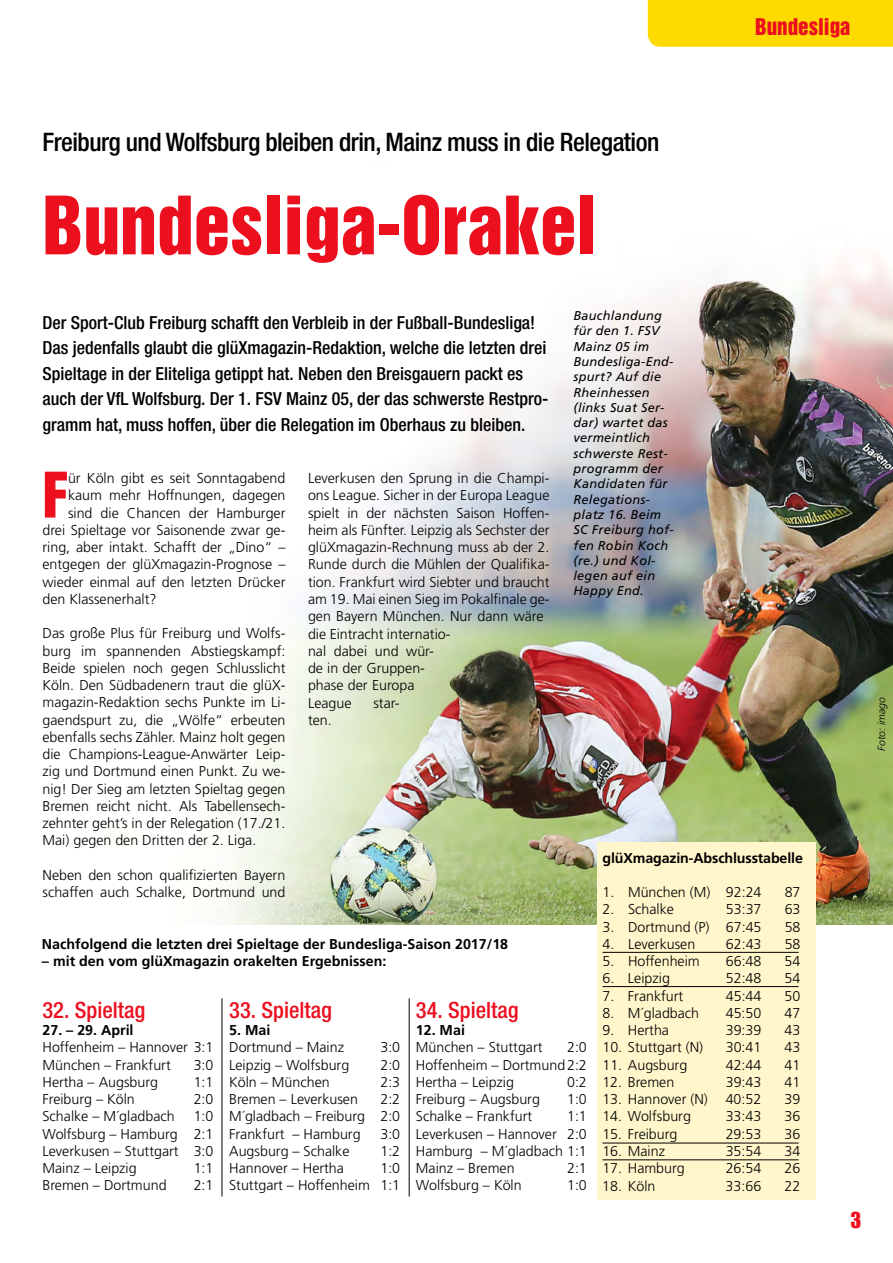
<style>
.page{position:relative;width:893px;height:1263px;background:#fff}
.page>*{position:absolute;margin:0;border:0;box-sizing:border-box;transform-origin:0 0}
.t1{font:73.5px "Helvetica Inserat LT Std";color:#ec101f}
.t2{font:57.45px "Helvetica Inserat LT Std";color:#ec101f}
.t3{font:500 condensed 25.5px "Helvetica Neue LT Std";letter-spacing:-.02em;color:#000}
.t4{font:500 condensed 22.5px "Helvetica Neue LT Std";color:#ec101f}
.t5{font:22.5px "Impact LT Std";color:#ec101f}
.t6{font:21px "Helvetica Inserat LT Std";color:#ec101f}
.t7{font:500 condensed 18px/25.5px "Helvetica Neue LT Std";color:#000}
.t8{font:300 14.25px/17.2px "Frutiger LT Std";color:#000;text-align:justify}
.t9{font:700 14.25px "Frutiger LT Std";color:#000}
.t10{font:italic 12.75px/15.3px "Frutiger LT Std";letter-spacing:.02em;color:#000}
.t11{font:italic 300 10.5px "Frutiger LT Std";color:#000}
</style>
<div class="page">
<img style="left:228px;top:139px;width:665px;height:786px">
<div style="left:597px;top:842px;width:219px;height:357px;background:#fff6cb"></div>
<div style="left:648px;top:0;width:245px;height:47px;background:#ffda00"></div>
<hr style="left:222px;top:998px;width:1px;height:198px;background:#000">
<hr style="left:409px;top:998px;width:1px;height:198px;background:#000">
<hr style="left:603px;top:952px;width:196px;height:1px;background:#000">
<hr style="left:603px;top:986px;width:196px;height:1px;background:#000">
<hr style="left:603px;top:1143px;width:196px;height:1px;background:#000">
<hr style="left:603px;top:1159px;width:196px;height:1px;background:#000">
<h3 class="t6" style="left:785px;top:13px;width:67px">S rvce</h3>
<h3 class="t6" style="left:755px;top:14px;width:97px">Bundesliga</h3>
<h3 class="t3" style="left:43px;top:127px;width:618px">Freiburg und Wolfsburg bleiben drin, Mainz muss in die Relegation</h3>
<h1 class="t1" style="left:43px;top:181px;width:556px">Bundesliga-Orakel</h1>
<p class="t10" style="left:573px;top:308px;width:102px">Bauchlandung für den 1. FSV<br>Mainz 05 im<br>Bundesliga-End&shy;spurt? Auf die<br>Rheinhessen (links Suat Ser&shy;dar) wartet das vermeintlich schwerste Rest&shy;programm der<br>Kandidaten für<br>Relegations&shy;platz 16. Beim<br>SC Freiburg hof&shy;fen Robin Koch (re.) und Kol&shy;legen auf ein<br>Happy End.</p>
<p class="t7" style="left:43px;top:309px;width:507px">Der Sport-Club Freiburg schafft den Verbleib in der Fußball-Bundesliga!<br>Das jedenfalls glaubt die glüXmagazin-Redaktion, welche die letzten drei Spieltage in der Eliteliga getippt hat. Neben den Breisgauern packt es auch der VfL Wolfsburg. Der 1. FSV Mainz 05, der das schwerste Restpro&shy;gramm hat, muss hoffen, über die Relegation im Oberhaus zu bleiben.</p>
<h2 class="t2" style="left:43px;top:461px;width:27px">F</h2>
<p class="t8" style="left:68px;top:470px;width:219px">ür Köln gibt es seit Sonntagabend</p>
<p class="t8" style="left:308px;top:470px;width:243px;text-align:left">Leverkusen den Sprung in die Champi&shy;ons League. Sicher in der Europa League spielt in der nächsten Saison Hoffen&shy;heim als Fünfter. Leipzig als Sechster der glüXmagazin-Rechnung muss ab der 2.<br>Runde durch die Mühlen der Qualifika&shy;tion. Frankfurt wird Siebter und braucht am 19. Mai einen Sieg im Pokalfinale ge&shy;gen Bayern München. Nur dann wäre die Eintracht internatio-<br>nal dabei und wür-<br>de in der Gruppen-<br>phase der Europa<br>League</p>
<p class="t8" style="left:68px;top:487px;width:219px">kaum mehr Hoffnungen, dagegen</p>
<p class="t8" style="left:68px;top:504px;width:219px">sind die Chancen der Hamburger</p>
<p class="t8" style="left:43px;top:521px;width:244px">drei Spieltage vor Saisonende zwar ge-</p>
<p class="t8" style="left:43px;top:539px;width:244px">ring, aber intakt. Schafft der „Dino“ –</p>
<p class="t8" style="left:43px;top:556px;width:244px">entgegen der glüXmagazin-Prognose –</p>
<p class="t8" style="left:43px;top:573px;width:244px">wieder einmal auf den letzten Drücker</p>
<p class="t8" style="left:43px;top:590px;width:116px">den Klassenerhalt?</p>
<p class="t8" style="left:43px;top:625px;width:244px">Das große Plus für Freiburg und Wolfs&shy;burg im spannenden Abstiegskampf:<br>Beide spielen noch gegen Schlusslicht Köln. Den Südbadenern traut die glüX&shy;magazin-Redaktion sechs Punkte im Li&shy;gaendspurt zu, die „Wölfe“ erbeuten ebenfalls sechs Zähler. Mainz holt gegen die Champions-League-Anwärter Leip&shy;zig und Dortmund einen Punkt. Zu we&shy;nig! Der Sieg am letzten Spieltag gegen Bremen reicht nicht. Als Tabellensech&shy;zehnter geht’s in der Relegation (17./21.<br>Mai) gegen den Dritten der 2. Liga.</p>
<p class="t8" style="left:43px;top:867px;width:244px">Neben den schon qualifizierten Bayern schaffen auch Schalke, Dortmund und</p>
<p class="t8" style="left:373px;top:694px;width:28px">star-</p>
<p class="t8" style="left:308px;top:711px;width:25px">ten.</p>
<p class="t9" style="left:603px;top:849px;width:202px">glüXmagazin-Abschlusstabelle</p>
<p class="t8" style="left:603px;top:884px;width:160px">1. München (M) 92:24</p>
<p class="t8" style="left:785px;top:884px;width:17px">87</p>
<p class="t8" style="left:602px;top:901px;width:73px">2. Schalke</p>
<p class="t8" style="left:726px;top:901px;width:37px">53:37</p>
<p class="t8" style="left:785px;top:901px;width:17px">63</p>
<p class="t8" style="left:602px;top:918px;width:160px">3. Dortmund (P) 67:45</p>
<p class="t8" style="left:785px;top:918px;width:17px">58</p>
<p class="t8" style="left:602px;top:935px;width:94px">4. Leverkusen</p>
<p class="t8" style="left:726px;top:935px;width:37px">62:43</p>
<p class="t8" style="left:785px;top:935px;width:17px">58</p>
<p class="t8" style="left:602px;top:953px;width:99px">5. Hoffenheim</p>
<p class="t8" style="left:726px;top:953px;width:37px">66:48</p>
<p class="t8" style="left:785px;top:953px;width:17px">54</p>
<p class="t8" style="left:602px;top:970px;width:69px">6. Leipzig</p>
<p class="t8" style="left:726px;top:970px;width:37px">52:48</p>
<p class="t8" style="left:785px;top:970px;width:17px">54</p>
<p class="t8" style="left:602px;top:987px;width:82px">7. Frankfurt</p>
<p class="t8" style="left:726px;top:987px;width:37px">45:44</p>
<p class="t8" style="left:785px;top:987px;width:17px">50</p>
<p class="t8" style="left:602px;top:1004px;width:98px">8. M´gladbach</p>
<p class="t8" style="left:726px;top:1004px;width:37px">45:50</p>
<p class="t8" style="left:785px;top:1004px;width:17px">47</p>
<p class="t8" style="left:602px;top:1022px;width:68px">9. Hertha</p>
<p class="t8" style="left:726px;top:1022px;width:37px">39:39</p>
<p class="t8" style="left:785px;top:1022px;width:17px">43</p>
<p class="t8" style="left:602px;top:1039px;width:102px">10. Stuttgart (N)</p>
<p class="t8" style="left:726px;top:1039px;width:37px">30:41</p>
<p class="t8" style="left:785px;top:1039px;width:17px">43</p>
<p class="t8" style="left:602px;top:1056px;width:86px">11. Augsburg</p>
<p class="t8" style="left:726px;top:1056px;width:37px">42:44</p>
<p class="t8" style="left:785px;top:1056px;width:17px">41</p>
<p class="t8" style="left:602px;top:1073px;width:73px">12. Bremen</p>
<p class="t8" style="left:726px;top:1073px;width:37px">39:43</p>
<p class="t8" style="left:784px;top:1073px;width:17px">41</p>
<p class="t8" style="left:602px;top:1091px;width:107px">13. Hannover (N)</p>
<p class="t8" style="left:726px;top:1091px;width:37px">40:52</p>
<p class="t8" style="left:784px;top:1091px;width:17px">39</p>
<p class="t8" style="left:602px;top:1108px;width:90px">14. Wolfsburg</p>
<p class="t8" style="left:726px;top:1108px;width:37px">33:43</p>
<p class="t8" style="left:784px;top:1108px;width:17px">36</p>
<p class="t8" style="left:602px;top:1125px;width:77px">15. Freiburg</p>
<p class="t8" style="left:726px;top:1125px;width:37px">29:53</p>
<p class="t8" style="left:784px;top:1125px;width:17px">36</p>
<p class="t8" style="left:602px;top:1143px;width:64px">16. Mainz</p>
<p class="t8" style="left:726px;top:1143px;width:37px">35:54</p>
<p class="t8" style="left:784px;top:1143px;width:17px">34</p>
<p class="t8" style="left:602px;top:1160px;width:84px">17. Hamburg</p>
<p class="t8" style="left:726px;top:1160px;width:37px">26:54</p>
<p class="t8" style="left:784px;top:1160px;width:17px">26</p>
<p class="t8" style="left:602px;top:1177px;width:55px">18. Köln</p>
<p class="t8" style="left:726px;top:1177px;width:37px">33:66</p>
<p class="t8" style="left:784px;top:1177px;width:17px">22</p>
<p class="t9" style="left:42px;top:935px;width:468px">Nachfolgend die letzten drei Spieltage der Bundesliga-Saison 2017/18</p>
<p class="t9" style="left:42px;top:953px;width:346px">– mit den vom glüXmagazin orakelten Ergebnissen:</p>
<h3 class="t4" style="left:43px;top:996px;width:104px">32. Spieltag</h3>
<p class="t9" style="left:43px;top:1022px;width:93px">27. – 29. April</p>
<p class="t8" style="left:43px;top:1039px;width:172px">Hoffenheim – Hannover 3:1<br>München – Frankfurt</p>
<h3 class="t4" style="left:229px;top:996px;width:104px">33. Spieltag</h3>
<p class="t9" style="left:229px;top:1022px;width:43px">5. Mai</p>
<p class="t8" style="left:229px;top:1039px;width:116px">Dortmund – Mainz</p>
<p class="t8" style="left:380px;top:1039px;width:21px">3:0</p>
<p class="t8" style="left:229px;top:1056px;width:122px">Leipzig – Wolfsburg</p>
<p class="t8" style="left:380px;top:1056px;width:21px">2:0</p>
<p class="t8" style="left:229px;top:1073px;width:102px">Köln – München</p>
<p class="t8" style="left:380px;top:1073px;width:21px">2:3</p>
<p class="t8" style="left:229px;top:1091px;width:130px">Bremen – Leverkusen</p>
<h3 class="t4" style="left:416px;top:996px;width:104px">34. Spieltag</h3>
<p class="t9" style="left:416px;top:1022px;width:51px">12. Mai</p>
<p class="t8" style="left:416px;top:1039px;width:128px">München – Stuttgart</p>
<p class="t8" style="left:416px;top:1039px;width:172px;text-indent:151px">2:0<br>Hoffenheim – Dortmund2:2<br>Hertha – Leipzig</p>
<p class="t8" style="left:194px;top:1056px;width:21px">3:0</p>
<p class="t8" style="left:43px;top:1073px;width:117px">Hertha – Augsburg</p>
<p class="t8" style="left:194px;top:1073px;width:21px">1:1</p>
<p class="t8" style="left:43px;top:1091px;width:94px">Freiburg – Köln</p>
<p class="t8" style="left:194px;top:1091px;width:21px">2:0</p>
<p class="t8" style="left:43px;top:1108px;width:134px">Schalke – M´gladbach</p>
<p class="t8" style="left:567px;top:1073px;width:21px">0:2</p>
<p class="t8" style="left:416px;top:1091px;width:126px">Freiburg – Augsburg</p>
<p class="t8" style="left:567px;top:1091px;width:21px">1:0</p>
<p class="t8" style="left:416px;top:1108px;width:118px">Schalke – Frankfurt</p>
<p class="t8" style="left:229px;top:1091px;width:173px;text-indent:151px">2:2<br>M´gladbach – Freiburg 2:0<br>Frankfurt – Hamburg</p>
<p class="t8" style="left:43px;top:1108px;width:172px;text-indent:151px">1:0<br>Wolfsburg – Hamburg 2:1<br>Leverkusen – Stuttgart 3:0<br>Mainz – Leipzig</p>
<p class="t8" style="left:416px;top:1108px;width:172px;text-indent:151px">1:1<br>Leverkusen – Hannover 2:0<br>Hamburg – M´gladbach 1:1<br>Mainz – Bremen</p>
<p class="t8" style="left:380px;top:1125px;width:21px">3:0</p>
<p class="t8" style="left:229px;top:1142px;width:122px">Augsburg – Schalke</p>
<p class="t8" style="left:380px;top:1142px;width:21px">1:2</p>
<p class="t8" style="left:229px;top:1160px;width:116px">Hannover – Hertha</p>
<p class="t8" style="left:229px;top:1160px;width:173px;text-align:right">1:0<br>Stuttgart – Hoffenheim 1:1</p>
<p class="t8" style="left:567px;top:1160px;width:21px">2:1</p>
<p class="t8" style="left:194px;top:1160px;width:21px">1:1</p>
<p class="t8" style="left:416px;top:1177px;width:107px">Wolfsburg – Köln</p>
<p class="t8" style="left:567px;top:1177px;width:21px">1:0</p>
<p class="t8" style="left:43px;top:1177px;width:126px">Bremen – Dortmund</p>
<p class="t8" style="left:194px;top:1177px;width:21px">2:1</p>
<p class="t11" style="left:875px;top:750px;width:55px;rotate:-90deg">Foto: imago</p>
<h3 class="t5" style="left:850px;top:1207px;width:12px">3</h3>
</div>
